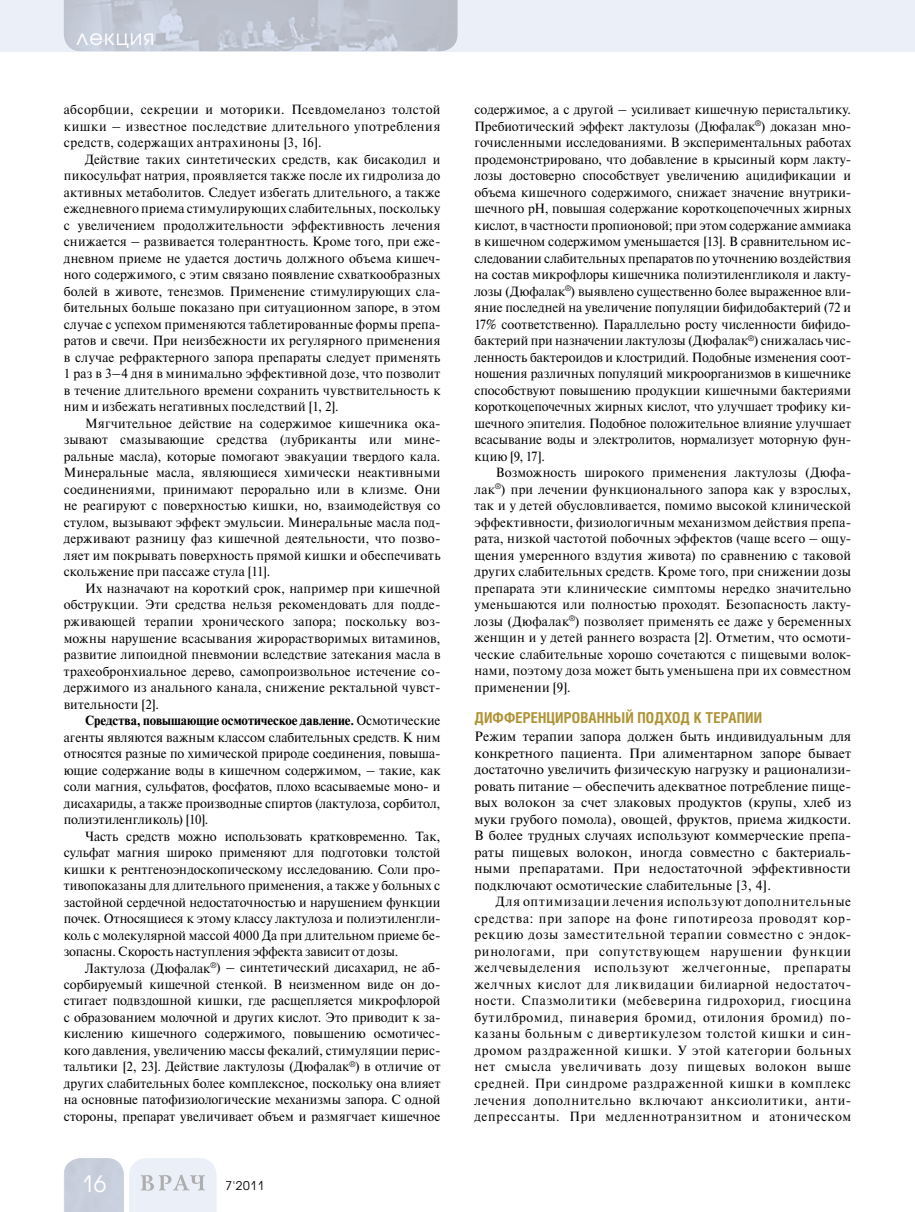
<style>
.page{position:relative;width:915px;height:1212px;background:#fff}
.page>*{position:absolute;margin:0;border:0;box-sizing:border-box;transform-origin:0 0}
.t1{font:22.5px "Avant Garde Gothic C";color:#fff}
.t2{font:21px "Avant Garde Gothic C";letter-spacing:.05em;color:#fff}
.t3{font:700 15px "Helios Cond";color:#af9336}
.t4{font:13.5px/16.5px "Newton C";letter-spacing:.01em;color:#000;text-align:justify}
.t5{font:13.35px/16.5px "Newton C";letter-spacing:.015em;color:#000;text-align:justify}
.t6{font:12px "Avant Garde Gothic C";color:#000}
.s1{font-weight:700}
</style>
<div class="page">
<div style="left:0;top:0;width:914px;height:51px;background:#ebeff8"></div>
<svg style="left:64px;top:1158px;width:152px;height:54px;background:#dce0ea"></svg>
<img style="left:64px;top:0;width:393px;height:51px">
<h2 class="t2" style="left:77px;top:25px;width:79px">лекция</h2>
<p class="t5" style="left:64px;top:102px;width:378px">абсорбции, секреции и моторики. Псевдомеланоз толстой кишки – известное последствие длительного употребления средств, содержащих антрахиноны [3, 16].</p>
<p class="t5" style="left:64px;top:151px;width:378px;text-indent:21px">Действие таких синтетических средств, как бисакодил и пикосульфат натрия, проявляется также после их гидролиза до активных метаболитов. Следует избегать длительного, а также ежедневного приема стимулирующих слабительных, поскольку с увеличением продолжительности эффективность лечения снижается – развивается толерантность. Кроме того, при еже&shy;дневном приеме не удается достичь должного объема кишеч&shy;ного содержимого, с этим связано появление схваткообразных болей в животе, тенезмов. Применение стимулирующих сла&shy;бительных больше показано при ситуационном запоре, в этом случае с успехом применяются таблетированные формы препа&shy;ратов и свечи. При неизбежности их регулярного применения в случае рефрактерного запора препараты следует применять 1 раз в 3–4 дня в минимально эффективной дозе, что позволит в течение длительного времени сохранить чувствительность к ним и избежать негативных последствий [1, 2].</p>
<p class="t5" style="left:64px;top:415px;width:378px;text-indent:21px">Мягчительное действие на содержимое кишечника ока&shy;зывают смазывающие средства (лубриканты или мине&shy;ральные масла), которые помогают эвакуации твердого кала.<br>Минеральные масла, являющиеся химически неактивными соединениями, принимают перорально или в клизме. Они не реагируют с поверхностью кишки, но, взаимодействуя со стулом, вызывают эффект эмульсии. Минеральные масла под&shy;держивают разницу фаз кишечной деятельности, что позво&shy;ляет им покрывать поверхность прямой кишки и обеспечивать скольжение при пассаже стула [11].</p>
<p class="t5" style="left:64px;top:580px;width:378px;text-align:left;text-indent:21px">Их назначают на короткий срок, например при кишечной обструкции. Эти средства нельзя рекомендовать для подде&shy;рживающей терапии хронического запора; поскольку воз&shy;можны нарушение всасывания жирорастворимых витаминов, развитие липоидной пневмонии вследствие затекания масла в трахеобронхиальное дерево, самопроизвольное истечение со&shy;держимого из анального канала, снижение ректальной чувст&shy;вительности [2].</p>
<p class="t5" style="left:64px;top:712px;width:378px;text-indent:21px"><span class="s1">Средства, повышающие осмотическое давление.</span> Осмотические агенты являются важным классом слабительных средств. К ним относятся разные по химической природе соединения, повыша&shy;ющие содержание воды в кишечном содержимом, – такие, как соли магния, сульфатов, фосфатов, плохо всасываемые моно- и дисахариды, а также производные спиртов (лактулоза, сорбитол, полиэтиленгликоль) [10].</p>
<p class="t5" style="left:64px;top:828px;width:378px;text-indent:21px">Часть средств можно использовать кратковременно. Так, сульфат магния широко применяют для подготовки толстой кишки к рентгеноэндоскопическому исследованию. Соли про&shy;тивопоказаны для длительного применения, а также у больных с застойной сердечной недостаточностью и нарушением функции почек. Относящиеся к этому классу лактулоза и полиэтиленгли&shy;коль с молекулярной массой 4000 Да при длительном приеме бе&shy;зопасны. Скорость наступления эффекта зависит от дозы.</p>
<p class="t5" style="left:64px;top:960px;width:378px;text-indent:21px">Лактулоза (Дюфалак<sup>®</sup>) – синтетический дисахарид, не аб&shy;сорбируемый кишечной стенкой. В неизменном виде он до&shy;стигает подвздошной кишки, где расщепляется микрофлорой с образованием молочной и других кислот. Это приводит к за&shy;кислению кишечного содержимого, повышению осмотичес&shy;кого давления, увеличению массы фекалий, стимуляции перис&shy;тальтики [2, 23]. Действие лактулозы (Дюфалак<sup>®</sup>) в отличие от других слабительных более комплексное, поскольку она влияет на основные патофизиологические механизмы запора. С одной стороны, препарат увеличивает объем и размягчает кишечное</p>
<h1 class="t1" style="left:81px;top:1170px;width:26px">16</h1>
<p class="t6" style="left:225px;top:1179px;width:40px">7'2011</p>
<p class="t5" style="left:474px;top:102px;width:378px">содержимое, а с другой – усиливает кишечную перистальтику.<br>Пребиотический эффект лактулозы (Дюфалак<sup>®</sup>) доказан мно&shy;гочисленными исследованиями. В экспериментальных работах продемонстрировано, что добавление в крысиный корм лакту&shy;лозы достоверно способствует увеличению ацидификации и объема кишечного содержимого, снижает значение внутрики&shy;шечного рН, повышая содержание короткоцепочечных жирных кислот, в частности пропионовой; при этом содержание аммиака в кишечном содержимом уменьшается [13]. В сравнительном ис&shy;следовании слабительных препаратов по уточнению воздействия на состав микрофлоры кишечника полиэтиленгликоля и лакту&shy;лозы (Дюфалак<sup>®</sup>) выявлено существенно более выраженное вли&shy;яние последней на увеличение популяции бифидобактерий (72 и 17% соответственно). Параллельно росту численности бифидо&shy;бактерий при назначении лактулозы (Дюфалак<sup>®</sup>) снижалась чис&shy;ленность бактероидов и клостридий. Подобные изменения соот&shy;ношения различных популяций микроорганизмов в кишечнике способствуют повышению продукции кишечными бактериями короткоцепочечных жирных кислот, что улучшает трофику ки&shy;шечного эпителия. Подобное положительное влияние улучшает всасывание воды и электролитов, нормализует моторную фун&shy;кцию [9, 17].</p>
<p class="t5" style="left:474px;top:465px;width:378px;text-align:left;text-indent:21px">Возможность широкого применения лактулозы (Дюфа‑ лак<sup>®</sup>) при лечении функционального запора как у взрослых, так и у детей обусловливается, помимо высокой клинической эффективности, физиологичным механизмом действия препа&shy;рата, низкой частотой побочных эффектов (чаще всего – ощу&shy;щения умеренного вздутия живота) по сравнению с таковой других слабительных средств. Кроме того, при снижении дозы препарата эти клинические симптомы нередко значительно уменьшаются или полностью проходят. Безопасность лакту&shy;лозы (Дюфалак<sup>®</sup>) позволяет применять ее даже у беременных женщин и у детей раннего возраста [2]. Отметим, что осмоти&shy;ческие слабительные хорошо сочетаются с пищевыми волок&shy;нами, поэтому доза может быть уменьшена при их совместном применении [9].</p>
<p class="t3" style="left:474px;top:709px;width:20px">Дифференцированный</p>
<p class="t3" style="left:637px;top:709px;width:10px">подход</p>
<p class="t3" style="left:693px;top:709px;width:21px">к терапии</p>
<p class="t4" style="left:474px;top:728px;width:378px">Режим терапии запора должен быть индивидуальным для конкретного пациента. При алиментарном запоре бывает достаточно увеличить физическую нагрузку и рационализи&shy;ровать питание – обеспечить адекватное потребление пище&shy;вых волокон за счет злаковых продуктов (крупы, хлеб из муки грубого помола), овощей, фруктов, приема жидкости.<br>В более трудных случаях используют коммерческие препа&shy;раты пищевых волокон, иногда совместно с бактериаль&shy;ными препаратами. При недостаточной эффективности подключают осмотические слабительные [3, 4].</p>
<p class="t5" style="left:474px;top:894px;width:378px;text-indent:21px">Для оптимизации лечения используют дополнительные средства: при запоре на фоне гипотиреоза проводят кор&shy;рекцию дозы заместительной терапии совместно с эндок&shy;ринологами, при сопутствующем нарушении функции желчевыделения используют желчегонные, препараты желчных кислот для ликвидации билиарной недостаточ&shy;ности. Спазмолитики (мебеверина гидрохорид, гиосцина бутилбромид, пинаверия бромид, отилония бромид) по&shy;казаны больным с дивертикулезом толстой кишки и син&shy;дромом раздраженной кишки. У этой категории больных нет смысла увеличивать дозу пищевых волокон выше средней. При синдроме раздраженной кишки в комплекс лечения дополнительно включают анксиолитики, анти&shy;депрессанты. При медленнотранзитном и атоническом</p>
</div>
